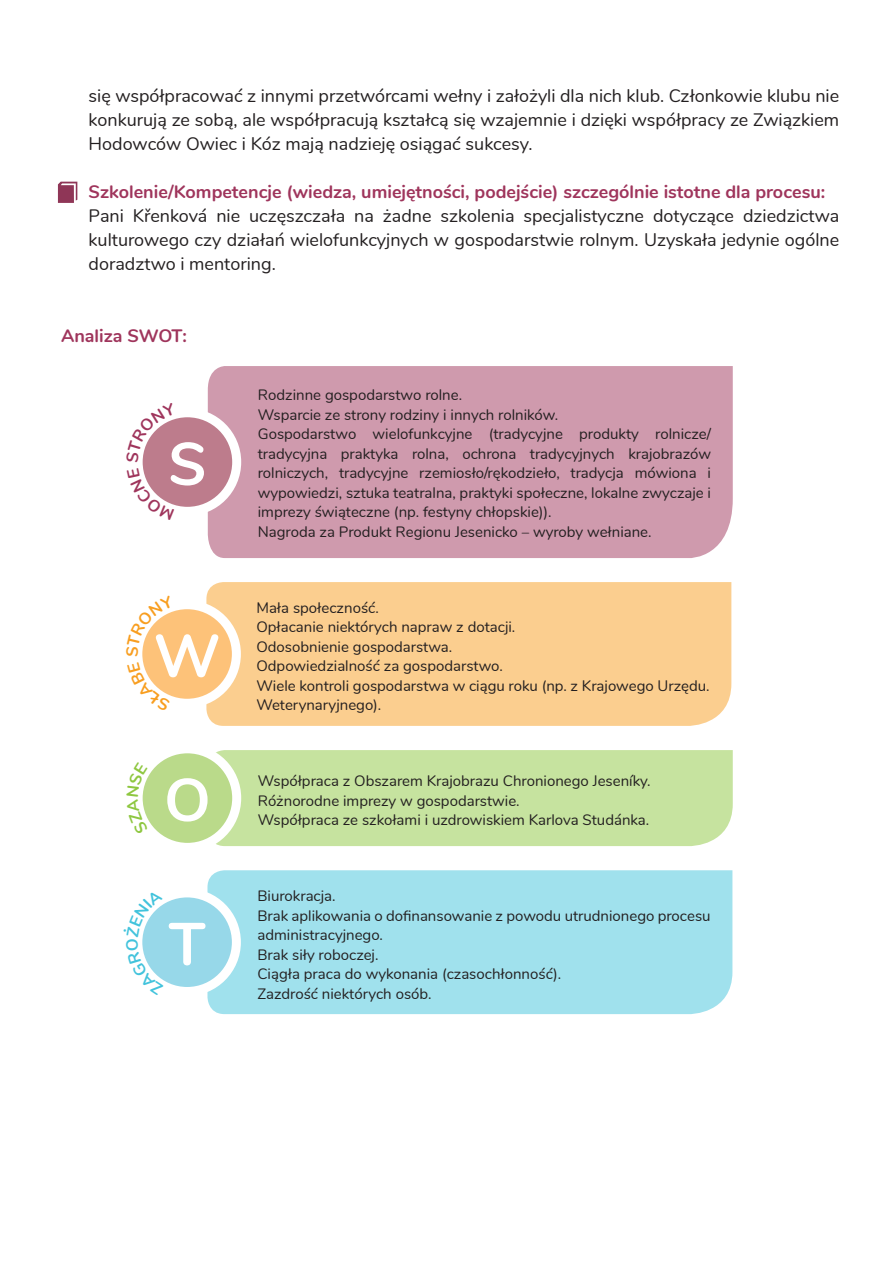
<style>
.page{position:relative;width:893px;height:1263px;background:#fff}
.page>*{position:absolute;margin:0;border:0;box-sizing:border-box;transform-origin:0 0}
.t1{font:700 60px "Nunito";color:#fff}
.t2{font:18px/24px "Nunito";color:#231f20;text-align:justify}
.t3{font:700 18px "Nunito";color:#9f355c}
.t4{font:15px/19.5px "Nunito";color:#231f20}
</style>
<div class="page">
<div style="left:208px;top:366px;width:525px;height:192px;background:#cf9aad"></div>
<div style="left:138px;top:413px;width:99px;height:98px;background:#bd7c8c;border-radius:50%"></div>
<div style="left:134px;top:408px;width:107px;height:108px;border:9px solid #fff;border-radius:50%"></div>
<div style="left:216px;top:750px;width:517px;height:96px;background:#c6e39f"></div>
<div style="left:138px;top:749px;width:99px;height:98px;background:#bada8a;border-radius:50%"></div>
<div style="left:134px;top:744px;width:107px;height:108px;border:9px solid #fff;border-radius:50%"></div>
<div style="left:206px;top:582px;width:525px;height:144px;background:#fbce8f"></div>
<div style="left:138px;top:605px;width:98px;height:98px;background:#fdc279;border-radius:50%"></div>
<div style="left:133px;top:600px;width:108px;height:108px;border:9px solid #fff;border-radius:50%"></div>
<div style="left:207px;top:870px;width:525px;height:144px;background:#a0e1ed"></div>
<div style="left:138px;top:893px;width:98px;height:98px;background:#97d8e9;border-radius:50%"></div>
<div style="left:133px;top:888px;width:108px;height:108px;border:9px solid #fff;border-radius:50%"></div>
<svg style="left:58px;top:182px;width:19px;height:21px"></svg>
<svg style="left:134px;top:409px;width:42px;height:106px"></svg>
<svg style="left:134px;top:762px;width:14px;height:72px"></svg>
<svg style="left:133px;top:602px;width:41px;height:104px"></svg>
<svg style="left:133px;top:893px;width:31px;height:98px"></svg>
<p class="t2" style="left:89px;top:83px;width:752px">się współpracować z innymi przetwórcami wełny i założyli dla nich klub. Członkowie klubu nie konkurują ze sobą, ale współpracują kształcą się wzajemnie i dzięki współpracy ze Związkiem Hodowców Owiec i Kóz mają nadzieję osiągać sukcesy.</p>
<p class="t3" style="left:89px;top:178px;width:738px">Szkolenie/Kompetencje (wiedza, umiejętności, podejście) szczególnie istotne dla procesu:</p>
<p class="t2" style="left:89px;top:203px;width:752px">Pani Křenková nie uczęszczała na żadne szkolenia specjalistyczne dotyczące dziedzictwa kulturowego czy działań wielofunkcyjnych w gospodarstwie rolnym. Uzyskała jedynie ogólne doradztwo i mentoring.</p>
<p class="t3" style="left:61px;top:322px;width:127px">Analiza SWOT:</p>
<p class="t1" style="left:168px;top:420px;width:40px">S</p>
<p class="t1" style="left:154px;top:612px;width:68px">W</p>
<p class="t1" style="left:164px;top:756px;width:48px">O</p>
<p class="t1" style="left:169px;top:900px;width:38px">T</p>
<p class="t4" style="left:258px;top:384px;width:206px">Rodzinne gospodarstwo rolne.</p>
<p class="t4" style="left:258px;top:404px;width:302px">Wsparcie ze strony rodziny i innych rolników.</p>
<p class="t4" style="left:258px;top:423px;width:455px;text-align:justify">Gospodarstwo wielofunkcyjne (tradycyjne produkty rolnicze/ tradycyjna praktyka rolna, ochrona tradycyjnych krajobrazów rolniczych, tradycyjne rzemiosło/rękodzieło, tradycja mówiona i wypowiedzi, sztuka teatralna, praktyki społeczne, lokalne zwyczaje i imprezy świąteczne (np. festyny chłopskie)).</p>
<p class="t4" style="left:258px;top:521px;width:395px">Nagroda za Produkt Regionu Jesenicko – wyroby wełniane.</p>
<p class="t4" style="left:256px;top:597px;width:124px">Mała społeczność.</p>
<p class="t4" style="left:256px;top:616px;width:260px">Opłacanie niektórych napraw z dotacji.</p>
<p class="t4" style="left:256px;top:636px;width:197px">Odosobnienie gospodarstwa.</p>
<p class="t4" style="left:256px;top:655px;width:248px">Odpowiedzialność za gospodarstwo.</p>
<p class="t4" style="left:256px;top:675px;width:455px">Wiele kontroli gospodarstwa w ciągu roku (np. z Krajowego Urzędu.<br>Weterynaryjnego).</p>
<p class="t4" style="left:258px;top:770px;width:394px">Współpraca z Obszarem Krajobrazu Chronionego Jeseníky.</p>
<p class="t4" style="left:258px;top:790px;width:263px">Różnorodne imprezy w gospodarstwie.</p>
<p class="t4" style="left:258px;top:809px;width:393px">Współpraca ze szkołami i uzdrowiskiem Karlova Studánka.</p>
<p class="t4" style="left:257px;top:885px;width:80px">Biurokracja.</p>
<p class="t4" style="left:257px;top:905px;width:455px">Brak aplikowania o dofinansowanie z powodu utrudnionego procesu administracyjnego.</p>
<p class="t4" style="left:257px;top:944px;width:123px">Brak siły roboczej.</p>
<p class="t4" style="left:257px;top:963px;width:305px">Ciągła praca do wykonania (czasochłonność).</p>
<p class="t4" style="left:257px;top:983px;width:175px">Zazdrość niektórych osób.</p>
</div>
